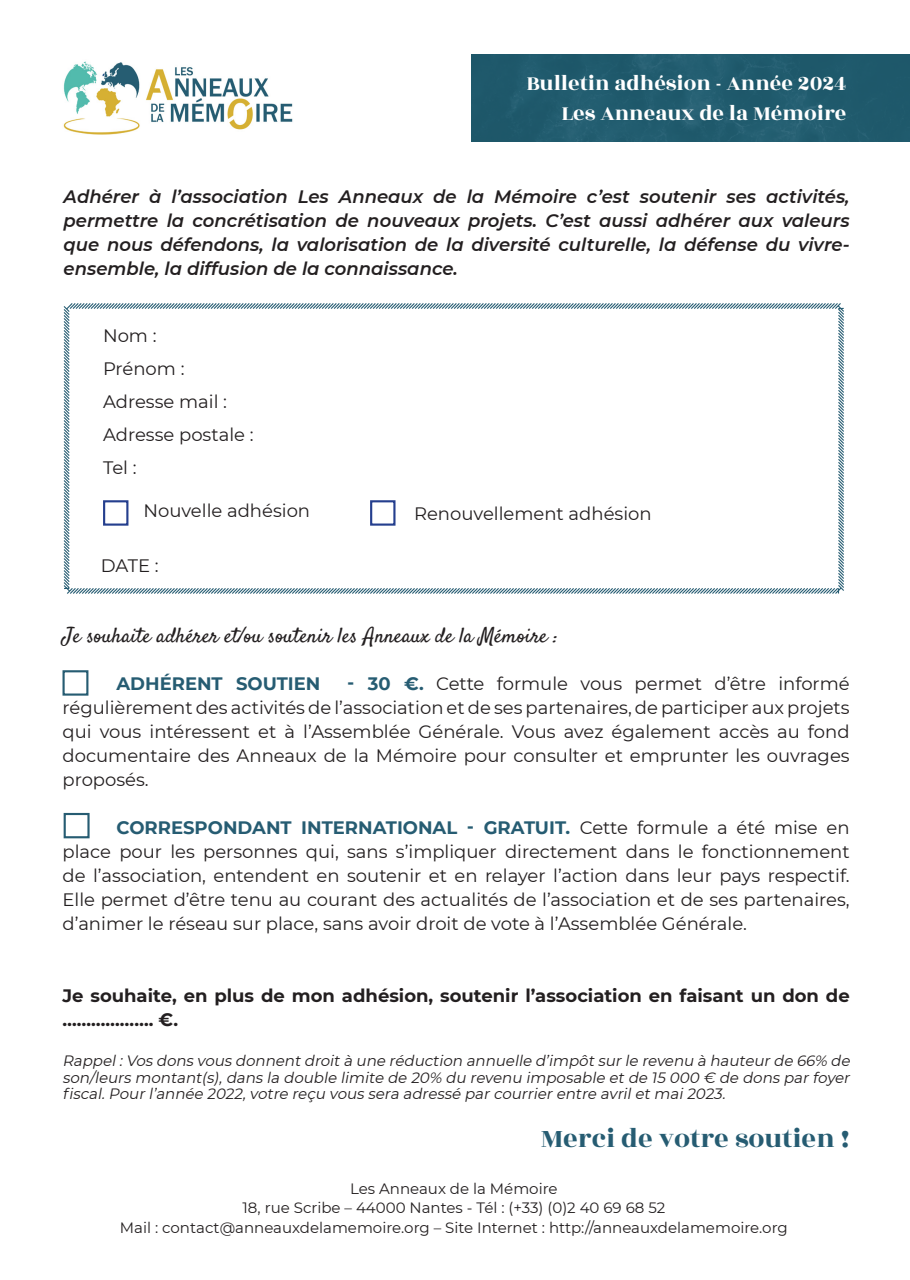
<style>
.page{position:relative;width:910px;height:1280px;background:#fff}
.page>*{position:absolute;margin:0;border:0;box-sizing:border-box;transform-origin:0 0}
.t1{font:28.5px "Rozha One";color:#265c72}
.t2{font:22.5px "Rozha One";color:#fff}
.t3{font:21px "Satisfy";color:#231f20}
.t4{font:18px/24px "Montserrat";color:#231f20;text-align:justify}
.t5{font:italic 600 18px/24px "Montserrat";color:#231f20;text-align:justify}
.t6{font:700 18px/24px "Montserrat";color:#231f20}
.t7{font:700 18px "Montserrat";color:#265c72}
.t8{font:italic 15px/16.5px "Montserrat";color:#231f20;text-align:justify}
.t9{font:15px "Montserrat";color:#231f20}
.s1{font-weight:700;color:#265c72}
</style>
<div class="page">
<div style="left:472px;top:54px;width:438px;height:87px;background:#1f5d71"></div>
<svg style="left:63px;top:303px;width:781px;height:291px"></svg>
<div style="left:103px;top:500px;width:25px;height:26px;border:2px solid #253f8e"></div>
<div style="left:370px;top:500px;width:25px;height:26px;border:2px solid #253f8e"></div>
<div style="left:63px;top:670px;width:25px;height:26px;border:2px solid #265c72"></div>
<div style="left:64px;top:813px;width:26px;height:25px;border:2px solid #265c72"></div>
<img style="left:63px;top:61px;width:230px;height:74px">
<p class="t2" style="left:526px;top:67px;width:321px">Bulletin adhésion - Année 2024</p>
<p class="t2" style="left:561px;top:97px;width:286px">Les Anneaux de la Mémoire</p>
<p class="t5" style="left:64px;top:184px;width:787px">Adhérer à l’association Les Anneaux de la Mémoire c’est soutenir ses activités, permettre la concrétisation de nouveaux projets. C’est aussi adhérer aux valeurs que nous défendons, la valorisation de la diversité culturelle, la défense du vivre&shy;ensemble, la diffusion de la connaissance.</p>
<p class="t4" style="left:103px;top:323px;width:55px">Nom :</p>
<p class="t4" style="left:103px;top:356px;width:83px">Prénom :</p>
<p class="t4" style="left:103px;top:389px;width:126px">Adresse mail :</p>
<p class="t4" style="left:103px;top:422px;width:152px">Adresse postale :</p>
<p class="t4" style="left:103px;top:455px;width:35px">Tel :</p>
<p class="t4" style="left:143px;top:498px;width:168px">Nouvelle adhésion</p>
<p class="t4" style="left:414px;top:501px;width:239px">Renouvellement adhésion</p>
<p class="t4" style="left:101px;top:553px;width:59px">DATE :</p>
<p class="t3" style="left:63px;top:622px;width:497px">Je souhaite adhérer et/ou soutenir les Anneaux de la Mémoire :</p>
<p class="t7" style="left:117px;top:670px;width:205px">ADHÉRENT SOUTIEN</p>
<p class="t4" style="left:63px;top:671px;width:789px;text-indent:285px"><span class="s1">- 30 €.</span> Cette formule vous permet d’être informé régulièrement des activités de l’association et de ses partenaires, de participer aux projets qui vous intéressent et à l’Assemblée Générale. Vous avez également accès au fond documentaire des Anneaux de la Mémoire pour consulter et emprunter les ouvrages proposés.</p>
<p class="t4" style="left:63px;top:815px;width:789px;text-indent:54px"><span class="s1">CORRESPONDANT INTERNATIONAL - GRATUIT.</span> Cette formule a été mise en place pour les personnes qui, sans s’impliquer directement dans le fonctionnement de l’association, entendent en soutenir et en relayer l’action dans leur pays respectif.<br>Elle permet d’être tenu au courant des actualités de l’association et de ses partenaires, d’animer le réseau sur place, sans avoir droit de vote à l’Assemblée Générale.</p>
<p class="t6" style="left:63px;top:982px;width:789px">Je souhaite, en plus de mon adhésion, soutenir l’association en faisant un don de ………………. €.</p>
<p class="t8" style="left:63px;top:1052px;width:792px">Rappel:Vos dons vous donnentdroità une réduction annuelle d’impôtsurle revenu à hauteurde 66% de son/leurs montant(s),dans la double limite de 20% du revenu imposable etde 15 000 € de dons parfoyer fiscal.Pourl’année 2022,votre reçu vous sera adressé parcourrierentre avriletmai2023.</p>
<p class="t1" style="left:541px;top:1119px;width:310px">Merci de votre soutien !</p>
<p class="t9" style="left:350px;top:1178px;width:209px">Les Anneaux de la Mémoire</p>
<p class="t9" style="left:242px;top:1197px;width:424px">18, rue Scribe – 44000 Nantes - Tél : (+33) (0)2 40 69 68 52</p>
<p class="t9" style="left:120px;top:1217px;width:669px">Mail : contact@anneauxdelamemoire.org – Site Internet : http://anneauxdelamemoire.org</p>
</div>
